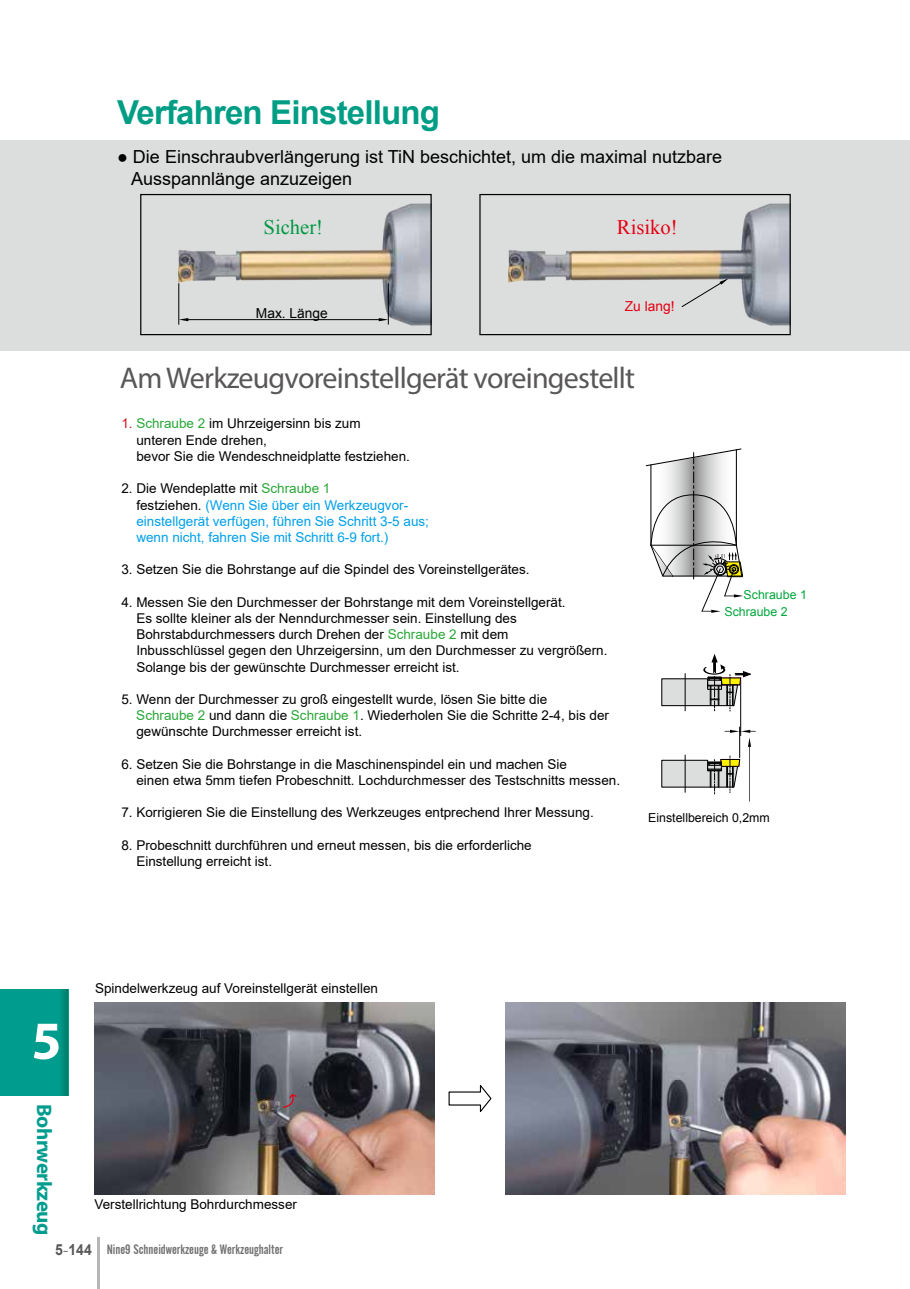
<style>
.page{position:relative;width:910px;height:1289px;background:#fff}
.page>*{position:absolute;margin:0;border:0;box-sizing:border-box;transform-origin:0 0}
.t1{font:700 54px "Myriad Pro";color:#fff}
.t2{font:700 33px "Arial";letter-spacing:-.025em;color:#009d85}
.t3{font:30px "Myriad Pro";letter-spacing:-.025em;color:#595757}
.t4{font:700 21px "Myriad Pro";letter-spacing:-.025em;color:#009d8e}
.t5{font:20.7px "Times New Roman";color:#094}
.t6{font:20.7px "Times New Roman";color:#e60012}
.t7{font:18px/21.6px "Arial";color:#000}
.t8{font:13.8px "Arial";color:#000}
.t9{font:13.8px "Arial";color:#e60012}
.t10{font:13.5px/16.2px "Arial";color:#000}
.t11{font:13.5px/16.2px "Arial";color:#00a0e9}
.t12{font:13.5px "Alternate Gothic No 2 BT";color:#727171}
.t13{font:12.3px "Arial";color:#000}
.t14{font:12.3px/17px "Arial";color:#00a73b}
.s1{color:#d0121b}
.s2{color:#2aa738}
.s3{color:#000}
.s4{font-family:"Arial";font-weight:700;font-size:15.3px;color:#595757}
.s5{font-family:"Adobe Ming Std";font-weight:300;font-size:15.3px;color:#595757}
</style>
<div class="page">
<div style="left:0;top:140px;width:910px;height:211px;background:#dcdddd"></div>
<img style="left:178px;top:203px;width:252px;height:123px">
<hr style="left:179px;top:283px;width:1px;height:41px;background:#000">
<div style="left:140px;top:194px;width:292px;height:141px;border:1px solid #000"></div>
<hr style="left:388px;top:283px;width:1px;height:41px;background:#000">
<img style="left:507px;top:203px;width:282px;height:123px">
<div style="left:479px;top:194px;width:312px;height:141px;border:1px solid #000"></div>
<svg style="left:681px;top:278px;width:48px;height:29px"></svg>
<svg style="left:379px;top:318px;width:9px;height:3px"></svg>
<svg style="left:179px;top:318px;width:9px;height:3px"></svg>
<hr style="left:187px;top:319px;width:194px;height:1px;background:#000">
<img style="left:94px;top:1002px;width:340px;height:192px">
<img style="left:505px;top:1002px;width:341px;height:192px">
<svg style="left:448px;top:1085px;width:44px;height:27px"></svg>
<svg style="left:282px;top:1093px;width:16px;height:15px"></svg>
<hr style="left:739px;top:727px;width:1px;height:30px;background:#000">
<hr style="left:740px;top:679px;width:1px;height:56px;background:#000">
<svg style="left:661px;top:729px;width:95px;height:73px"></svg>
<svg style="left:661px;top:654px;width:90px;height:58px"></svg>
<svg style="left:645px;top:448px;width:98px;height:165px"></svg>
<div style="left:0;top:989px;width:68px;height:106px;background:#009d8e"></div>
<hr style="left:98px;top:1237px;width:2px;height:51px;background:#b5b6b6">
<h2 class="t2" style="left:117px;top:89px;width:324px">Verfahren Einstellung</h2>
<h3 class="t7" style="left:131px;top:146px;width:593px;text-indent:-14px">● Die Einschraubverlängerung ist TiN beschichtet, um die maximal nutzbare<br>Ausspannlänge anzuzeigen</h3>
<h3 class="t5" style="left:264px;top:213px;width:61px">Sicher!</h3>
<h3 class="t6" style="left:617px;top:213px;width:62px">Risiko!</h3>
<p class="t8" style="left:256px;top:304px;width:73px">Max. Länge</p>
<p class="t9" style="left:625px;top:297px;width:51px">Zu lang!</p>
<h3 class="t3" style="left:120px;top:359px;width:517px">Am Werkzeugvoreinstellgerät voreingestellt</h3>
<p class="t10" style="left:136px;top:415px;width:275px;text-indent:-15px"><span class="s1">1.</span> <span class="s2">Schraube 2</span> im Uhrzeigersinn bis zum<br>unteren Ende drehen,<br>bevor Sie die Wendeschneidplatte festziehen.</p>
<p class="t11" style="left:136px;top:480px;width:294px;text-indent:-15px"><span class="s3">2. Die Wendeplatte mit</span> <span class="s2">Schraube 1<br></span><span class="s3">festziehen.</span> (Wenn Sie über ein Werkzeugvor&shy;einstellgerät verfügen, führen Sie Schritt 3-5 aus; wenn nicht, fahren Sie mit Schritt 6-9 fort.)</p>
<p class="t10" style="left:121px;top:561px;width:410px">3. Setzen Sie die Bohrstange auf die Spindel des Voreinstellgerätes.</p>
<p class="t10" style="left:136px;top:594px;width:473px;text-indent:-15px">4. Messen Sie den Durchmesser der Bohrstange mit dem Voreinstellgerät.<br>Es sollte kleiner als der Nenndurchmesser sein. Einstellung des Bohrstabdurchmessers durch Drehen der <span class="s2">Schraube 2</span> mit dem<br>Inbusschlüssel gegen den Uhrzeigersinn, um den Durchmesser zu vergrößern.<br>Solange bis der gewünschte Durchmesser erreicht ist.</p>
<p class="t10" style="left:136px;top:691px;width:474px;text-indent:-15px">5. Wenn der Durchmesser zu groß eingestellt wurde, lösen Sie bitte die<br><span class="s2">Schraube 2</span> und dann die <span class="s2">Schraube 1</span>. Wiederholen Sie die Schritte 2-4, bis der gewünschte Durchmesser erreicht ist.</p>
<p class="t10" style="left:136px;top:756px;width:485px;text-indent:-15px">6. Setzen Sie die Bohrstange in die Maschinenspindel ein und machen Sie<br>einen etwa 5mm tiefen Probeschnitt. Lochdurchmesser des Testschnitts messen.</p>
<p class="t10" style="left:121px;top:804px;width:474px">7. Korrigieren Sie die Einstellung des Werkzeuges entprechend Ihrer Messung.</p>
<p class="t10" style="left:136px;top:837px;width:397px;text-indent:-15px">8. Probeschnitt durchführen und erneut messen, bis die erforderliche<br>Einstellung erreicht ist.</p>
<p class="t14" style="left:724px;top:586px;width:84px;text-indent:19px">Schraube 1<br>Schraube 2</p>
<p class="t13" style="left:648px;top:810px;width:123px">Einstellbereich 0,2mm</p>
<h1 class="t1" style="left:32px;top:1005px;width:31px">5</h1>
<h3 class="t4" style="left:58px;top:1103px;width:133px;rotate:90deg">Bohrwerkzeug</h3>
<p class="t10" style="left:95px;top:980px;width:284px">Spindelwerkzeug auf Voreinstellgerät einstellen</p>
<p class="t10" style="left:94px;top:1195px;width:204px">Verstellrichtung Bohrdurchmesser</p>
<p class="t12" style="left:55px;top:1241px;width:229px"><span class="s4">5</span><span class="s5">-</span><span class="s4">144</span> Nine9 Schneidwerkzeuge &amp; Werkzeughalter</p>
</div>
